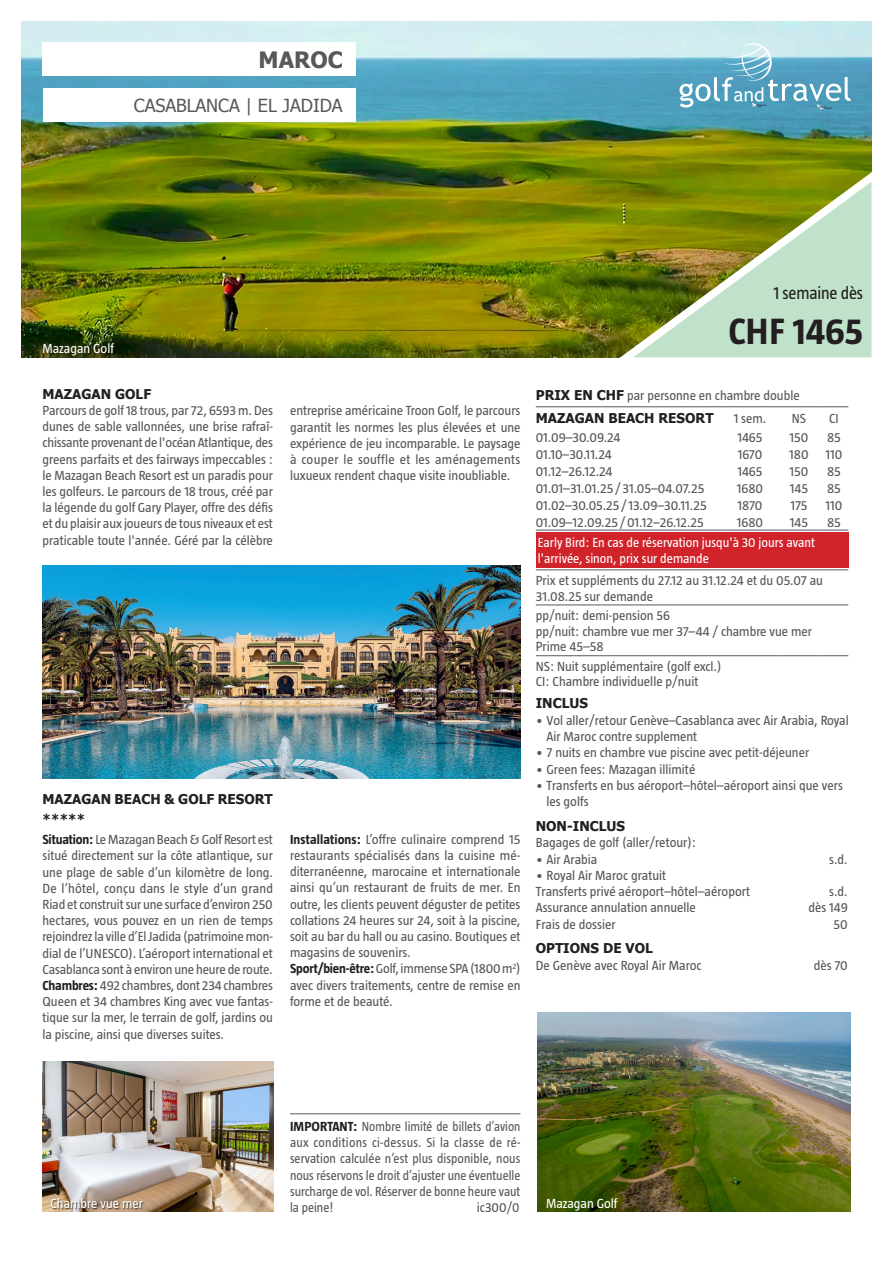
<style>
.page{position:relative;width:893px;height:1263px;background:#fff}
.page>*{position:absolute;margin:0;border:0;box-sizing:border-box;transform-origin:0 0}
.t1{font:700 37.5px "Taz";color:#231f20}
.t2{font:700 22.5px "Tahoma";color:#57585a}
.t3{font:18px "Tahoma";color:#57585a}
.t4{font:18px "Taz";letter-spacing:-.01em;color:#231f20;scale:.95 1}
.Hotel_Text{font:13.5px/16.2px "Taz";color:#57585a;text-align:justify}
.Hotel_Text-2{font:13.5px/16.2px "Taz";color:#57585a;text-align:justify;scale:.92 1}
.t5{font:13.5px/16.2px "Taz";color:#fff}
.t6{font:700 13.5px/19.8px "Tahoma";color:#231f20}
.s1{font-weight:700;color:#231f20}
.s2{font-family:"Tahoma";font-weight:700;color:#231f20}
</style>
<div class="page">
<img style="left:43px;top:566px;width:477px;height:212px">
<img style="left:21px;top:21px;width:851px;height:336px">
<svg style="left:611px;top:159px;width:261px;height:199px;background:#9aad60"></svg>
<svg style="left:679px;top:43px;width:171px;height:64px;background:#83bcd2"></svg>
<img style="left:43px;top:1061px;width:230px;height:151px">
<div style="left:43px;top:43px;width:313px;height:33px;background:#fff"></div>
<div style="left:43px;top:89px;width:312px;height:33px;background:#fff"></div>
<hr style="left:536px;top:406px;width:187px;height:1px;background:#57585a">
<hr style="left:723px;top:406px;width:55px;height:1px;background:#57585a">
<hr style="left:778px;top:406px;width:43px;height:1px;background:#57585a">
<svg style="left:821px;top:406px;width:27px;height:1px"></svg>
<hr style="left:536px;top:530px;width:187px;height:1px;background:#57585a">
<hr style="left:723px;top:530px;width:55px;height:1px;background:#57585a">
<hr style="left:778px;top:530px;width:43px;height:1px;background:#57585a">
<svg style="left:821px;top:530px;width:27px;height:1px"></svg>
<hr style="left:536px;top:570px;width:187px;height:1px;background:#57585a">
<hr style="left:723px;top:570px;width:55px;height:1px;background:#57585a">
<hr style="left:778px;top:570px;width:43px;height:1px;background:#57585a">
<svg style="left:821px;top:570px;width:27px;height:1px"></svg>
<hr style="left:536px;top:605px;width:187px;height:1px;background:#57585a">
<hr style="left:723px;top:605px;width:55px;height:1px;background:#57585a">
<hr style="left:778px;top:605px;width:43px;height:1px;background:#57585a">
<svg style="left:821px;top:605px;width:27px;height:1px"></svg>
<hr style="left:536px;top:655px;width:187px;height:1px;background:#57585a">
<hr style="left:723px;top:655px;width:55px;height:1px;background:#57585a">
<hr style="left:778px;top:655px;width:43px;height:1px;background:#57585a">
<svg style="left:821px;top:655px;width:27px;height:1px"></svg>
<div style="left:536px;top:532px;width:313px;height:36px;background:#d1232a"></div>
<div style="left:51px;top:1199px;width:94px;height:11px;background:#231f20;opacity:.75"></div>
<hr style="left:290px;top:1113px;width:230px;height:1px;background:#57585a">
<img style="left:538px;top:1012px;width:312px;height:200px">
<p class="t2" style="left:259px;top:44px;width:86px">MAROC</p>
<p class="t3" style="left:134px;top:94px;width:210px">CASABLANCA | EL JADIDA</p>
<p class="t5" style="left:43px;top:341px;width:73px">Mazagan Golf</p>
<p class="t6" style="left:43px;top:383px;width:110px">MAZAGAN GOLF</p>
<p class="Hotel_Text" style="left:43px;top:402px;width:232px">Parcours de golf 18 trous, par 72, 6593 m. Des dunes de sable vallonnées, une brise rafraî&shy;chissante provenant de l'océan Atlantique, des greens parfaits et des fairways impeccables : le Mazagan Beach Resort est un paradis pour les golfeurs. Le parcours de 18 trous, créé par la légende du golf Gary Player, offre des défis et du plaisir aux joueurs de tous niveaux et est praticable toute l'année. Géré par la célèbre</p>
<p class="t6" style="left:43px;top:788px;width:232px">MAZAGAN BEACH &amp; GOLF RESORT *****</p>
<p class="Hotel_Text" style="left:43px;top:831px;width:232px"><span class="s1">Situation:</span> Le Mazagan Beach &amp; Golf Resort est situé directement sur la côte atlantique, sur une plage de sable d’un kilomètre de long.<br>De l’hôtel, conçu dans le style d’un grand Riad et construit sur une surface d’environ 250 hectares, vous pouvez en un rien de temps rejoindrez la ville d’El Jadida (patrimoine mon&shy;dial de l’UNESCO). L’aéroport international et Casablanca sont à environ une heure de route.</p>
<p class="Hotel_Text" style="left:43px;top:977px;width:232px"><span class="s1">Chambres:</span> 492 chambres, dont 234 chambres Queen et 34 chambres King avec vue fantas&shy;tique sur la mer, le terrain de golf, jardins ou la piscine, ainsi que diverses suites.</p>
<p class="t4" style="left:773px;top:283px;width:96px">1 semaine dès</p>
<p class="t1" style="left:728px;top:311px;width:136px">CHF 1465</p>
<p class="Hotel_Text" style="left:290px;top:403px;width:232px">entreprise américaine Troon Golf, le parcours garantit les normes les plus élevées et une expérience de jeu incomparable. Le paysage à couper le souffle et les aménagements luxueux rendent chaque visite inoubliable.</p>
<p class="Hotel_Text" style="left:290px;top:831px;width:232px"><span class="s1">Installations:</span> L’offre culinaire comprend 15 restaurants spécialisés dans la cuisine mé&shy;diterranéenne, marocaine et internationale ainsi qu’un restaurant de fruits de mer. En outre, les clients peuvent déguster de petites collations 24 heures sur 24, soit à la piscine, soit au bar du hall ou au casino. Boutiques et magasins de souvenirs.</p>
<p class="Hotel_Text" style="left:290px;top:961px;width:232px"><span class="s1">Sport/bien-être:</span>Golf, immense SPA (1800m<sup>2</sup>) avec divers traitements, centre de remise en forme et de beauté.</p>
<p class="Hotel_Text" style="left:536px;top:388px;width:265px"><span class="s2">PRIX EN CHF</span> par personne en chambre double</p>
<p class="t6" style="left:536px;top:407px;width:179px">MAZAGAN BEACH RESORT</p>
<p class="Hotel_Text" style="left:734px;top:410px;width:34px">1 sem.</p>
<p class="Hotel_Text" style="left:792px;top:410px;width:16px">NS</p>
<p class="Hotel_Text" style="left:829px;top:410px;width:11px">CI</p>
<p class="Hotel_Text" style="left:536px;top:429px;width:86px">01.09–30.09.24</p>
<p class="Hotel_Text" style="left:737px;top:429px;width:27px">1465</p>
<p class="Hotel_Text" style="left:789px;top:429px;width:20px">150</p>
<p class="Hotel_Text" style="left:827px;top:429px;width:15px">85</p>
<p class="Hotel_Text" style="left:536px;top:446px;width:78px">01.10–30.11.24</p>
<p class="Hotel_Text" style="left:738px;top:446px;width:26px">1670</p>
<p class="Hotel_Text" style="left:789px;top:446px;width:21px">180</p>
<p class="Hotel_Text" style="left:825px;top:446px;width:18px">110</p>
<p class="Hotel_Text" style="left:536px;top:463px;width:78px">01.12–26.12.24</p>
<p class="Hotel_Text" style="left:737px;top:463px;width:27px">1465</p>
<p class="Hotel_Text" style="left:789px;top:463px;width:20px">150</p>
<p class="Hotel_Text" style="left:827px;top:463px;width:15px">85</p>
<p class="Hotel_Text" style="left:536px;top:480px;width:170px">01.01–31.01.25 / 31.05–04.07.25</p>
<p class="Hotel_Text" style="left:737px;top:480px;width:28px">1680</p>
<p class="Hotel_Text" style="left:790px;top:480px;width:20px">145</p>
<p class="Hotel_Text" style="left:827px;top:480px;width:15px">85</p>
<p class="Hotel_Text" style="left:536px;top:497px;width:172px">01.02–30.05.25 / 13.09–30.11.25</p>
<p class="Hotel_Text" style="left:738px;top:497px;width:26px">1870</p>
<p class="Hotel_Text" style="left:790px;top:497px;width:19px">175</p>
<p class="Hotel_Text" style="left:825px;top:497px;width:18px">110</p>
<p class="Hotel_Text" style="left:536px;top:514px;width:170px">01.09–12.09.25 /01.12–26.12.25</p>
<p class="Hotel_Text" style="left:737px;top:514px;width:28px">1680</p>
<p class="Hotel_Text" style="left:790px;top:514px;width:20px">145</p>
<p class="Hotel_Text" style="left:827px;top:514px;width:15px">85</p>
<p class="t5" style="left:538px;top:534px;width:279px">Early Bird: En cas de réservation jusqu'à 30 jours avant l'arrivée, sinon, prix sur demande</p>
<p class="Hotel_Text" style="left:536px;top:572px;width:289px;line-height:15.8px">Prix et suppléments du 27.12 au 31.12.24 et du 05.07 au<br>31.08.25 sur demande</p>
<p class="Hotel_Text" style="left:536px;top:607px;width:136px">pp/nuit: demi-pension 56</p>
<p class="Hotel_Text" style="left:536px;top:623px;width:278px;line-height:15.8px">pp/nuit: chambre vue mer 37–44 / chambre vue mer<br>Prime 45–58</p>
<p class="Hotel_Text" style="left:536px;top:658px;width:187px">NS: Nuit supplémentaire (golf excl.)</p>
<p class="Hotel_Text" style="left:536px;top:673px;width:164px">CI: Chambre individuelle p/nuit</p>
<p class="t6" style="left:536px;top:693px;width:54px">INCLUS</p>
<p class="Hotel_Text" style="left:546px;top:712px;width:304px;text-indent:-11px">• Vol aller/retour Genève–Casablanca avec Air Arabia, Royal<br>Air Maroc contre supplement</p>
<p class="Hotel_Text" style="left:536px;top:744px;width:275px">• 7 nuits en chambre vue piscine avec petit-déjeuner</p>
<p class="Hotel_Text" style="left:536px;top:761px;width:161px">• Green fees: Mazagan illimité</p>
<p class="Hotel_Text" style="left:546px;top:777px;width:298px;text-indent:-11px">• Transferts en bus aéroport–hôtel–aéroport ainsi que vers les golfs</p>
<p class="t6" style="left:536px;top:815px;width:91px">NON-INCLUS</p>
<p class="Hotel_Text" style="left:536px;top:834px;width:162px">Bagages de golf (aller/retour):</p>
<p class="Hotel_Text" style="left:536px;top:851px;width:63px">• Air Arabia</p>
<p class="Hotel_Text" style="left:829px;top:851px;width:20px">s.d.</p>
<p class="Hotel_Text" style="left:536px;top:867px;width:132px">• Royal Air Maroc gratuit</p>
<p class="Hotel_Text" style="left:536px;top:883px;width:216px">Transferts privé aéroport–hôtel–aéroport</p>
<p class="Hotel_Text" style="left:829px;top:883px;width:20px">s.d.</p>
<p class="Hotel_Text" style="left:536px;top:899px;width:162px">Assurance annulation annuelle</p>
<p class="Hotel_Text" style="left:808px;top:899px;width:41px">dès 149</p>
<p class="Hotel_Text" style="left:536px;top:916px;width:81px">Frais de dossier</p>
<p class="Hotel_Text" style="left:834px;top:916px;width:16px">50</p>
<p class="t6" style="left:536px;top:938px;width:119px">OPTIONS DE VOL</p>
<p class="Hotel_Text" style="left:536px;top:957px;width:167px">De Genève avec Royal Air Maroc</p>
<p class="Hotel_Text" style="left:814px;top:957px;width:36px">dès 70</p>
<p class="t5" style="left:51px;top:1195px;width:94px">Chambre vue mer</p>
<p class="Hotel_Text-2" style="left:290px;top:1118px;width:252px"><span class="s1">IMPORTANT:</span> Nombre limité de billets d’avion aux conditions ci-dessus. Si la classe de ré&shy;servation calculée n’est plus disponible, nous nous réservons le droit d’ajuster une éventuelle surcharge de vol. Réserver de bonne heure vaut la peine!</p>
<p class="Hotel_Text" style="left:477px;top:1199px;width:44px">ic300/0</p>
<p class="t5" style="left:546px;top:1195px;width:73px">Mazagan Golf</p>
</div>
